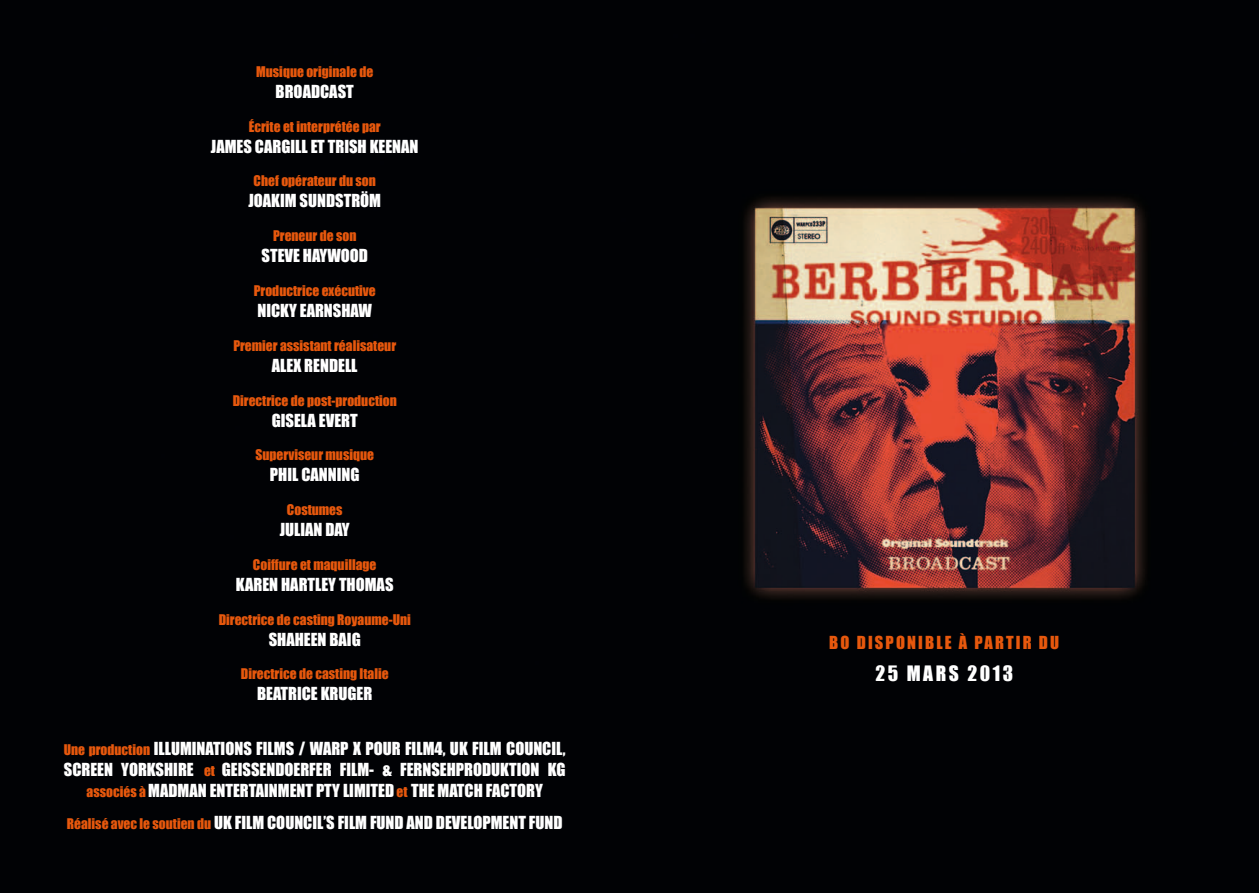
<style>
.page{position:relative;width:1259px;height:893px;background:#fff}
.page>*{position:absolute;margin:0;border:0;box-sizing:border-box;transform-origin:0 0}
.t1{font:19.5px "Impact";letter-spacing:.13em;color:#fff}
.t2{font:16.5px/21px "Impact";color:#fff;text-align:center}
.t3{font:16.5px "Impact";letter-spacing:.13em;color:#e7580d}
.t4{font:13.5px "Impact";color:#e7580d}
.s1{font-size:13.5px;color:#e7580d}
</style>
<div class="page">
<img style="left:0;top:0;width:1259px;height:893px">
<p class="t4" style="left:256px;top:61px;width:118px">Musique originale de</p>
<p class="t2" style="left:276px;top:81px;width:80px">BROADCAST</p>
<p class="t4" style="left:249px;top:116px;width:133px">Écrite et interprétée par</p>
<p class="t2" style="left:211px;top:135px;width:209px">JAMES CARGILL ET TRISH KEENAN</p>
<p class="t4" style="left:254px;top:171px;width:124px">Chef opérateur du son</p>
<p class="t2" style="left:248px;top:190px;width:134px">JOAKIM SUNDSTRÖM</p>
<p class="t4" style="left:273px;top:225px;width:85px">Preneur de son</p>
<p class="t2" style="left:261px;top:245px;width:108px">STEVE HAYWOOD</p>
<p class="t4" style="left:254px;top:280px;width:123px">Productrice exécutive</p>
<p class="t2" style="left:257px;top:300px;width:116px">NICKY EARNSHAW</p>
<p class="t4" style="left:233px;top:335px;width:164px">Premier assistant réalisateur</p>
<p class="t2" style="left:272px;top:354px;width:87px">ALEX RENDELL</p>
<p class="t4" style="left:233px;top:390px;width:166px">Directrice de post-production</p>
<p class="t2" style="left:272px;top:409px;width:88px">GISELA EVERT</p>
<p class="t4" style="left:255px;top:444px;width:120px">Superviseur musique</p>
<p class="t2" style="left:270px;top:464px;width:91px">PHIL CANNING</p>
<p class="t4" style="left:287px;top:499px;width:57px">Costumes</p>
<p class="t2" style="left:280px;top:519px;width:72px">JULIAN DAY</p>
<p class="t4" style="left:253px;top:554px;width:125px">Coiffure et maquillage</p>
<p class="t2" style="left:236px;top:573px;width:159px">KAREN HARTLEY THOMAS</p>
<p class="t4" style="left:219px;top:609px;width:194px">Directrice de casting Royaume-Uni</p>
<p class="t2" style="left:269px;top:628px;width:94px">SHAHEEN BAIG</p>
<p class="t4" style="left:241px;top:663px;width:149px">Directrice de casting Italie</p>
<p class="t2" style="left:257px;top:683px;width:117px">BEATRICE KRUGER</p>
<p class="t2" style="left:64px;top:738px;width:503px"><span class="s1">Une production</span> ILLUMINATIONS FILMS / WARP X POUR FILM4, UK FILM COUNCIL,<br>SCREEN YORKSHIRE <span class="s1">et</span> GEISSENDOERFER FILM- &amp; FERNSEHPRODUKTION KG <span class="s1">associés à</span> MADMAN ENTERTAINMENT PTY LIMITED <span class="s1">et</span> THE MATCH FACTORY</p>
<p class="t2" style="left:67px;top:812px;width:497px"><span class="s1">Réalisé avec le soutien du</span> UK FILM COUNCIL’S FILM FUND AND DEVELOPMENT FUND</p>
<p class="t3" style="left:829px;top:629px;width:231px">BO DISPONIBLE À PARTIR DU</p>
<p class="t1" style="left:875px;top:658px;width:139px">25 MARS 2013</p>
</div>
